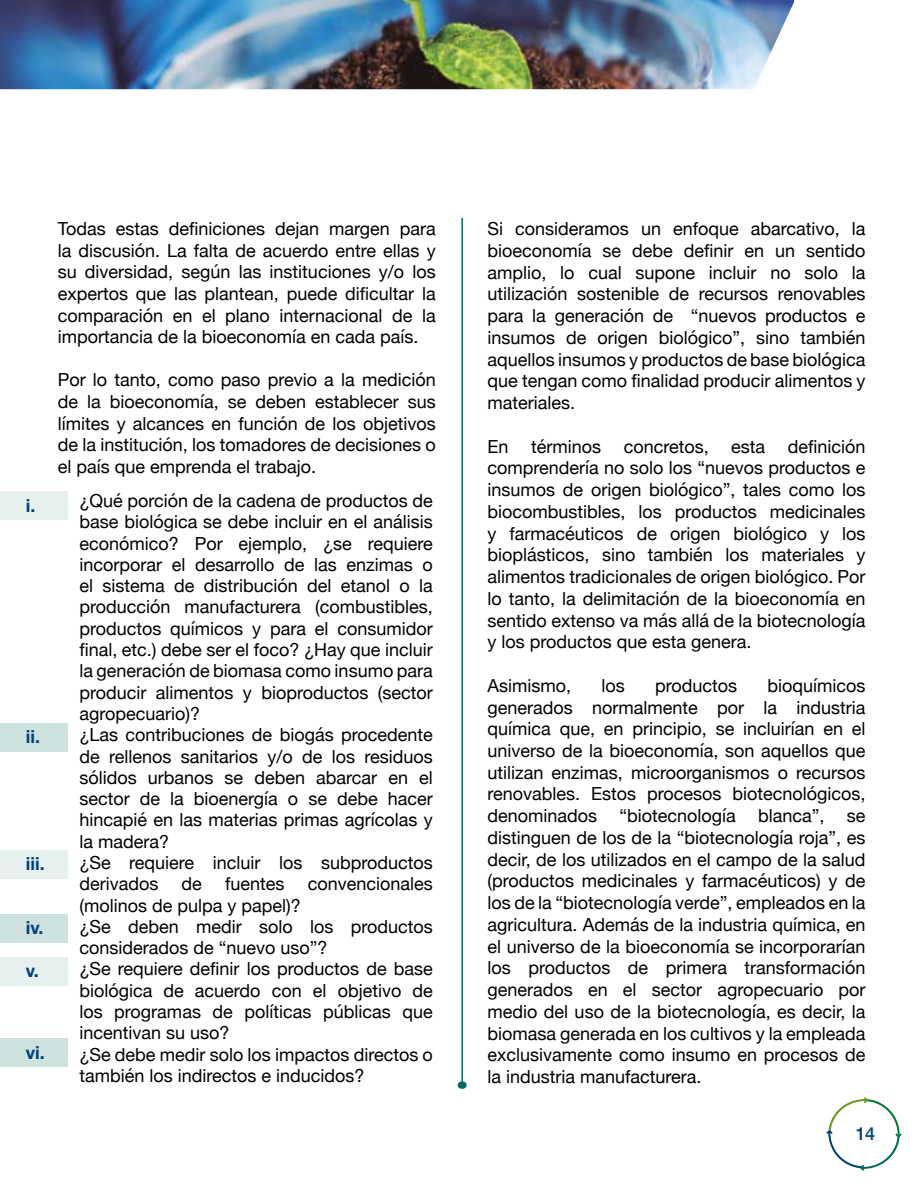
<style>
.page{position:relative;width:918px;height:1188px;background:#fff}
.page>*{position:absolute;margin:0;border:0;box-sizing:border-box;transform-origin:0 0}
.t1{font:18px/21.8px "Helvetica Neue";color:#000;text-align:justify}
.t2{font:700 18px "Helvetica Neue";color:#004379}
.t3{font:500 18px "Helvetica Neue";color:#00437a}
</style>
<div class="page">
<img style="left:0;top:0;width:794px;height:89px">
<svg style="left:826px;top:1097px;width:76px;height:74px"></svg>
<div style="left:0;top:723px;width:68px;height:28px;background:#cde1df"></div>
<div style="left:0;top:850px;width:68px;height:28px;background:#e6f0ef"></div>
<div style="left:0;top:914px;width:68px;height:28px;background:#cde1df"></div>
<div style="left:0;top:957px;width:68px;height:29px;background:#e6f0ef"></div>
<div style="left:0;top:1039px;width:68px;height:28px;background:#cde1df"></div>
<div style="left:0;top:491px;width:68px;height:29px;background:#e6f0ef"></div>
<hr style="left:461px;top:218px;width:2px;height:864px;background:#006a5d">
<div style="left:458px;top:1081px;width:9px;height:8px;background:#006a5d;border-radius:50%"></div>
<p class="t2" style="left:26px;top:491px;width:11px">i.</p>
<p class="t2" style="left:26px;top:722px;width:16px">ii.</p>
<p class="t2" style="left:26px;top:849px;width:20px">iii.</p>
<p class="t2" style="left:26px;top:913px;width:19px">iv.</p>
<p class="t2" style="left:26px;top:956px;width:15px">v.</p>
<p class="t2" style="left:26px;top:1038px;width:21px">vi.</p>
<p class="t1" style="left:58px;top:219px;width:380px">Todas estas definiciones dejan margen para la discusión. La falta de acuerdo entre ellas y su diversidad, según las instituciones y/o los expertos que las plantean, puede dificultar la comparación en el plano internacional de la importancia de la bioeconomía en cada país.</p>
<p class="t1" style="left:58px;top:370px;width:380px">Por lo tanto, como paso previo a la medición de la bioeconomía, se deben establecer sus límites y alcances en función de los objetivos de la institución, los tomadores de decisiones o el país que emprenda el trabajo.</p>
<p class="t1" style="left:79px;top:491px;width:355px;line-height:21.3px;text-align:left">¿Qué porción de la cadena de productos de base biológica se debe incluir en el análisis económico? Por ejemplo, ¿se requiere incorporar el desarrollo de las enzimas o el sistema de distribución del etanol o la producción manufacturera (combustibles, productos químicos y para el consumidor final, etc.) debe ser el foco? ¿Hay que incluir la generación de biomasa como insumo para producir alimentos y bioproductos (sector agropecuario)?<br>¿Las contribuciones de biogás procedente de rellenos sanitarios y/o de los residuos sólidos urbanos se deben abarcar en el sector de la bioenergía o se debe hacer hincapié en las materias primas agrícolas y la madera?<br>¿Se requiere incluir los subproductos derivados</p>
<p class="t1" style="left:182px;top:874px;width:22px">de</p>
<p class="t1" style="left:225px;top:874px;width:61px">fuentes</p>
<p class="t1" style="left:308px;top:874px;width:127px">convencionales</p>
<p class="t1" style="left:79px;top:896px;width:355px;line-height:21.3px;text-align:left">(molinos de pulpa y papel)?<br>¿Se deben medir solo los productos considerados de “nuevo uso”?<br>¿Se requiere definir los productos de base biológica de acuerdo con el objetivo de los programas de políticas públicas que incentivan su uso?<br>¿Se debe medir solo los impactos directos o también los indirectos e inducidos?</p>
<p class="t1" style="left:488px;top:219px;width:380px">Si consideramos un enfoque abarcativo, la bioeconomía se debe definir en un sentido amplio, lo cual supone incluir no solo la utilización sostenible de recursos renovables para la generación de “nuevos productos e insumos de origen biológico”, sino también aquellos insumos y productos de base biológica que tengan como finalidad producir alimentos y materiales.</p>
<p class="t1" style="left:488px;top:436px;width:23px">En</p>
<p class="t1" style="left:531px;top:436px;width:72px">términos</p>
<p class="t1" style="left:624px;top:436px;width:87px">concretos,</p>
<p class="t1" style="left:731px;top:436px;width:36px">esta</p>
<p class="t1" style="left:488px;top:436px;width:380px;text-indent:300px">definición comprendería no solo los “nuevos productos e insumos de origen biológico”, tales como los biocombustibles, los productos medicinales y farmacéuticos de origen biológico y los bioplásticos, sino también los materiales y alimentos tradicionales de origen biológico. Por lo tanto, la delimitación de la bioeconomía en sentido extenso va más allá de la biotecnología y los productos que esta genera.</p>
<p class="t1" style="left:488px;top:676px;width:85px">Asimismo,</p>
<p class="t1" style="left:602px;top:676px;width:25px">los</p>
<p class="t1" style="left:655px;top:676px;width:84px">productos</p>
<p class="t1" style="left:488px;top:676px;width:380px;text-indent:280px">bioquímicos generados normalmente por la industria química que, en principio, se incluirían en el universo de la bioeconomía, son aquellos que utilizan enzimas, microorganismos o recursos renovables. Estos procesos biotecnológicos, denominados “biotecnología blanca”, se distinguen de los de la “biotecnología roja”, es decir, de los utilizados en el campo de la salud (productos medicinales y farmacéuticos) y de los de la “biotecnología verde”, empleados en la agricultura. Además de la industria química, en el universo de la bioeconomía se incorporarían los productos de primera transformación generados en el sector agropecuario por medio del uso de la biotecnología, es decir, la biomasa generada en los cultivos y la empleada exclusivamente como insumo en procesos de la industria manufacturera.</p>
<p class="t3" style="left:856px;top:1119px;width:21px">14</p>
</div>
